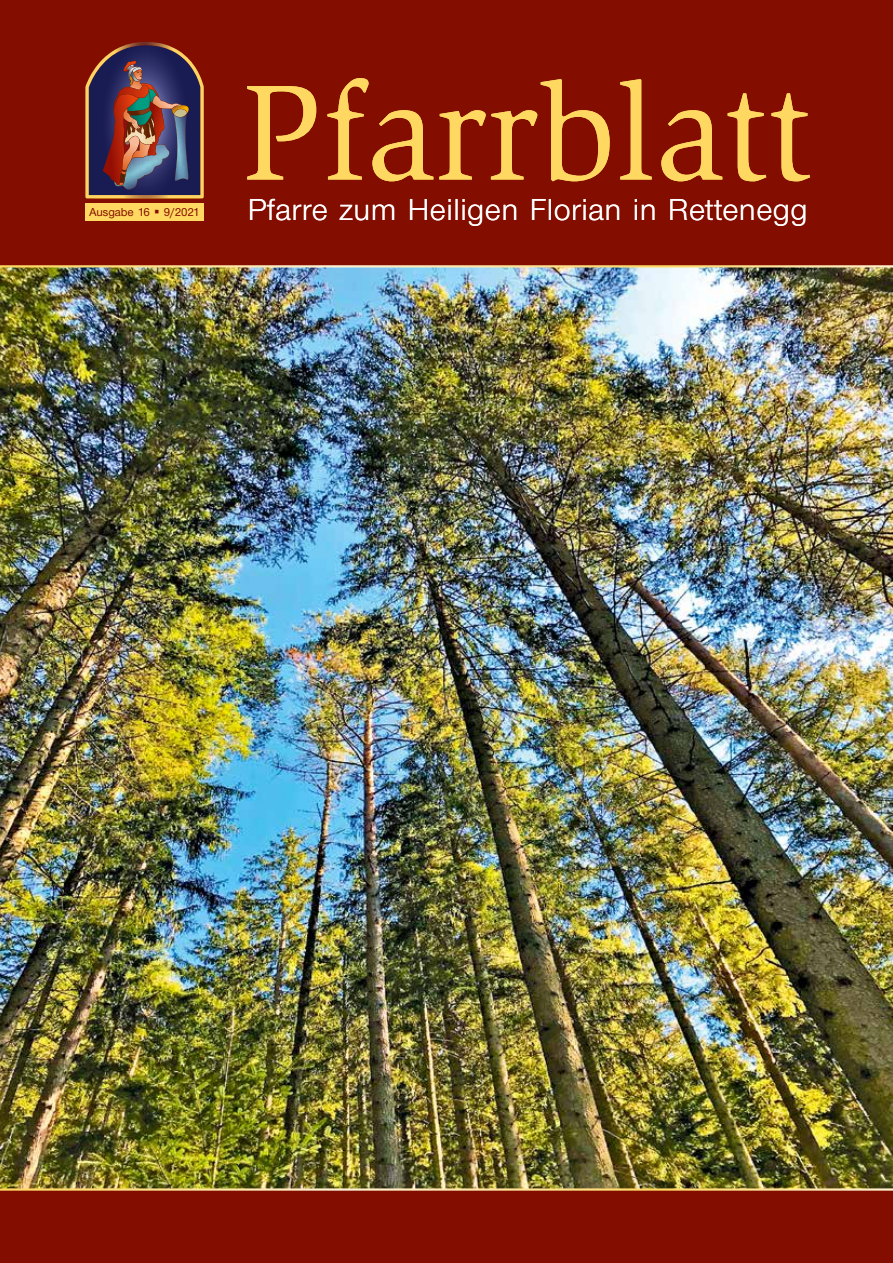
<style>
.page{position:relative;width:893px;height:1263px;background:#830e00}
.page>*{position:absolute;margin:0;border:0;box-sizing:border-box;transform-origin:0 0}
.t1{font:139.5px "Slimbach";color:#ffd861}
.t2{font:31.5px "Nimbus Sans Novus T";letter-spacing:.015em;color:#fff}
.t3{font:500 12px "Nimbus Sans Novus T";letter-spacing:-.01em;color:#830e00}
</style>
<div class="page">
<img style="left:0;top:265px;width:893px;height:926px">
<img style="left:85px;top:42px;width:119px;height:156px">
<div style="left:85px;top:203px;width:119px;height:18px;background:#ffd861"></div>
<h1 class="t1" style="left:242px;top:53px;width:571px">Pfarrblatt</h1>
<p class="t3" style="left:89px;top:205px;width:112px">Ausgabe 16 ▪ 9/2021</p>
<p class="t2" style="left:248px;top:192px;width:562px">Pfarre zum Heiligen Florian in Rettenegg</p>
</div>
